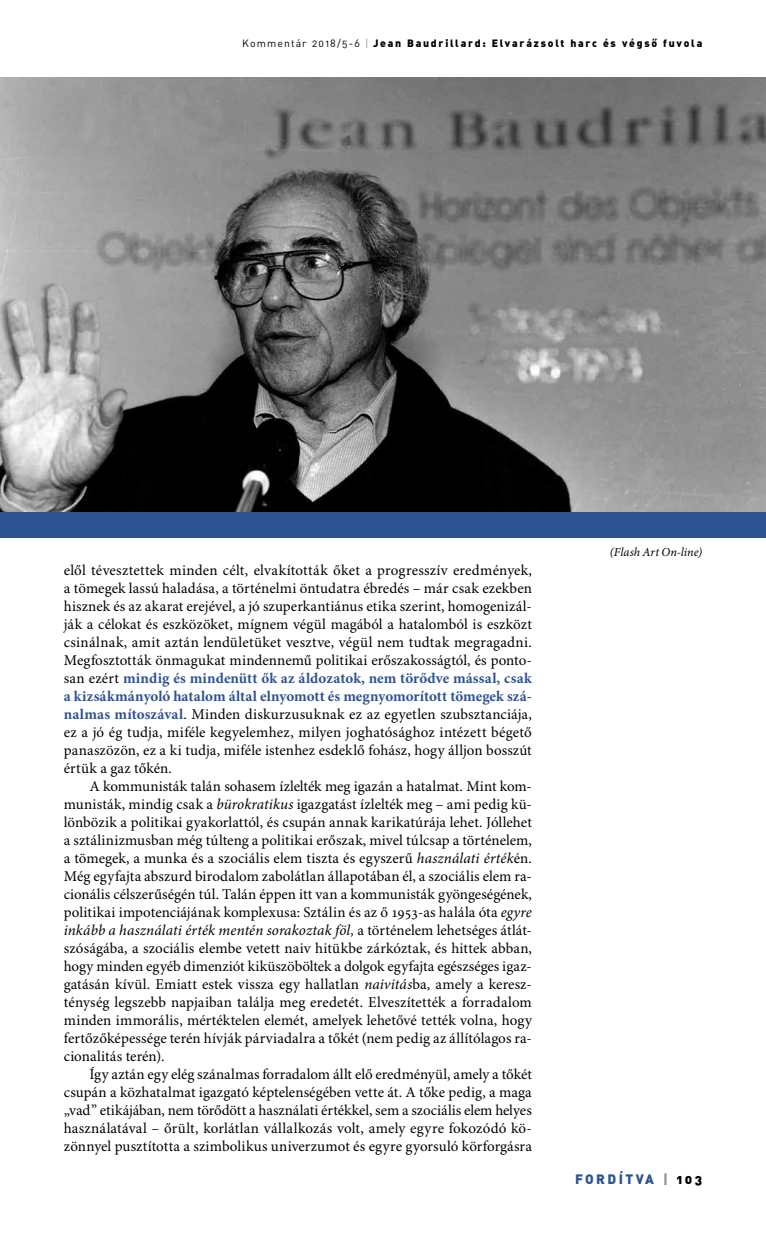
<style>
.page{position:relative;width:766px;height:1234px;background:#fff}
.page>*{position:absolute;margin:0;border:0;box-sizing:border-box;transform-origin:0 0}
.t1{font:15px/18px "Minion Pro";letter-spacing:.005em;color:#000;text-align:justify}
.t2{font:13.5px "DIN Alt Blk PFL";color:#2d5392}
.t3{font:13.5px "DIN Alt Blk PFL";color:#000}
.t4{font:italic 12.3px "Minion Pro";letter-spacing:.005em;color:#000}
.t5{font:10.5px "DIN Alt Blk PFL";letter-spacing:.175em;color:#000}
.s1{font-family:"DIN Alt PFL"}
.s2{font-family:"DIN Alt PFL";color:#959490}
.s3{font-weight:700;color:#2d5392}
.s4{font-style:italic}
.s5{color:#959490}
</style>
<div class="page">
<img style="left:0;top:77px;width:765px;height:435px">
<div style="left:0;top:512px;width:765px;height:25px;background:#2d5392"></div>
<p class="t5" style="left:242px;top:36px;width:461px"><span class="s1">Kommentár 2018/5-6</span> <span class="s2">|</span> Jean Baudrillard: Elvarázsolt harc és végső fuvola</p>
<p class="t1" style="left:64px;top:561px;width:470px">elől tévesztettek minden célt, elvakították őket a progresszív eredmények, a tömegek lassú haladása, a történelmi öntudatra ébredés – már csak ezekben hisznek és az akarat erejével, a jó szuperkantiánus etika szerint, homogenizál&shy;ják a célokat és eszközöket, mígnem végül magából a hatalomból is eszközt csinálnak, amit aztán lendületüket vesztve, végül nem tudtak megragadni.<br>Megfosztották önmagukat mindennemű politikai erőszakosságtól, és ponto&shy;san ezért <span class="s3">mindig és mindenütt ők az áldozatok, nem törődve mással, csak a kizsákmányoló hatalom által elnyomott és megnyomorított tömegek szá&shy;nalmas mítoszával</span>. Minden diskurzusuknak ez az egyetlen szubsztanciája, ez a jó ég tudja, miféle kegyelemhez, milyen joghatósághoz intézett bégető panaszözön, ez a ki tudja, miféle istenhez esdeklő fohász, hogy álljon bosszút értük a gaz tőkén.</p>
<p class="t1" style="left:64px;top:777px;width:469px;text-indent:26px">A kommunisták talán sohasem ízlelték meg igazán a hatalmat. Mint kom&shy;munisták, mindig csak a <span class="s4">bürokratikus</span> igazgatást ízlelték meg – ami pedig kü&shy;lönbözik a politikai gyakorlattól, és csupán annak karikatúrája lehet. Jóllehet a sztálinizmusban még túlteng a politikai erőszak, mivel túlcsap a történelem, a tömegek, a munka és a szociális elem tiszta és egyszerű <span class="s4">használati érték</span>én.<br>Még egyfajta abszurd birodalom zabolátlan állapotában él, a szociális elem ra&shy;cionális célszerűségén túl. Talán éppen itt van a kommunisták gyöngeségének, politikai impotenciájának komplexusa: Sztálin és az ő 1953-as halála óta <span class="s4">egyre inkább a használati érték mentén sorakoztak föl,</span> a történelem lehetséges átlát&shy;szóságába, a szociális elembe vetett naiv hitükbe zárkóztak, és hittek abban, hogy minden egyéb dimenziót kiküszöböltek a dolgok egyfajta egészséges igaz&shy;gatásán kívül. Emiatt estek vissza egy hallatlan <span class="s4">naivitás</span>ba, amely a keresz&shy;ténység legszebb napjaiban találja meg eredetét. Elveszítették a forradalom minden immorális, mértéktelen elemét, amelyek lehetővé tették volna, hogy fertőzőképessége terén hívják párviadalra a tőkét (nem pedig az állítólagos ra&shy;cionalitás terén).</p>
<p class="t1" style="left:64px;top:1065px;width:469px;text-indent:26px">Így aztán egy elég szánalmas forradalom állt elő eredményül, amely a tőkét csupán a közhatalmat igazgató képtelenségében vette át. A tőke pedig, a maga „vad” etikájában, nem törődött a használati értékkel, sem a szociális elem helyes használatával – őrült, korlátlan vállalkozás volt, amely egyre fokozódó kö&shy;zönnyel pusztította a szimbolikus univerzumot és egyre gyorsuló körforgásra</p>
<p class="t4" style="left:609px;top:543px;width:94px">(Flash Art On-line)</p>
<p class="t2" style="left:575px;top:1169px;width:61px">For dítva</p>
<p class="t3" style="left:663px;top:1169px;width:40px"><span class="s5">|</span> 103</p>
</div>
